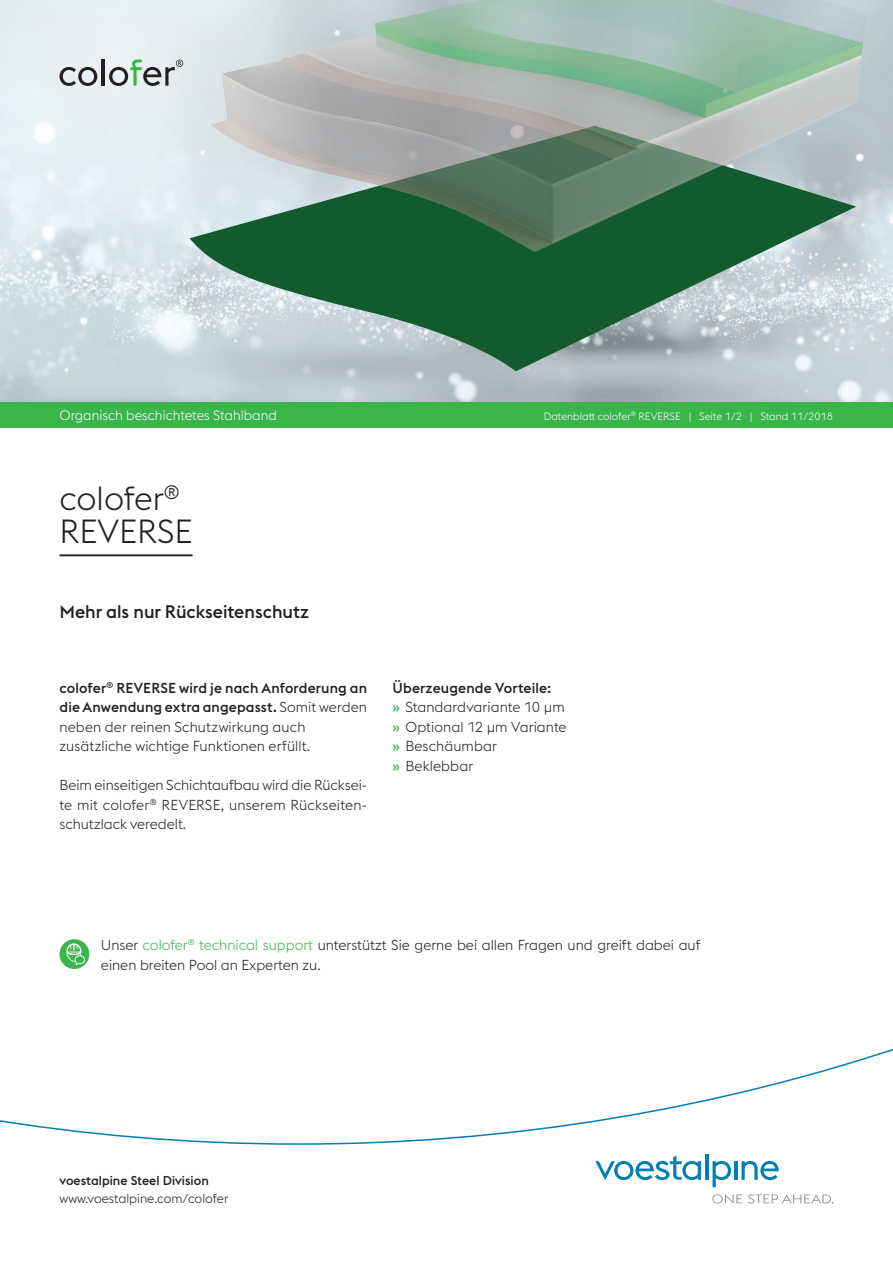
<style>
.page{position:relative;width:893px;height:1263px;background:#fff}
.page>*{position:absolute;margin:0;border:0;box-sizing:border-box;transform-origin:0 0}
.t1{font:300 33px/33px "voestalpine";color:#231f20}
.t2{font:500 18px "voestalpine";color:#231f20}
.t3{font:300 14.25px/19.5px "voestalpine";color:#231f20}
.t4{font:300 13.5px "voestalpine";color:#fff}
.t5{font:300 12.75px "voestalpine";color:#231f20}
.t6{font:500 12.75px "voestalpine";color:#231f20}
.t7{font:300 10.5px "voestalpine";color:#fff}
.s1{font-weight:500}
.s2{font-weight:500;color:#3ab54a}
.s3{color:#3ab54a}
</style>
<div class="page">
<img style="left:0;top:298px;width:893px;height:104px">
<div style="left:0;top:402px;width:893px;height:25px;background:#3ab54a"></div>
<svg style="left:0;top:1048px;width:893px;height:97px"></svg>
<svg style="left:595px;top:1156px;width:106px;height:24px"></svg>
<hr style="left:705px;top:1154px;width:3px;height:26px;background:#007fb1">
<svg style="left:713px;top:1161px;width:18px;height:26px"></svg>
<hr style="left:734px;top:1161px;width:3px;height:19px;background:#007fb1">
<svg style="left:741px;top:1161px;width:38px;height:19px"></svg>
<svg style="left:712px;top:1194px;width:30px;height:9px"></svg>
<svg style="left:748px;top:1194px;width:85px;height:9px"></svg>
<svg style="left:0;top:0;width:155px;height:298px;fill:#e7eff2"></svg>
<svg style="left:190px;top:318px;width:666px;height:53px"></svg>
<img style="left:155px;top:0;width:738px;height:318px">
<svg style="left:60px;top:67px;width:37px;height:19px"></svg>
<hr style="left:102px;top:60px;width:3px;height:26px;background:#231f20">
<svg style="left:109px;top:60px;width:74px;height:26px"></svg>
<hr style="left:60px;top:554px;width:133px;height:2px;background:#231f20">
<div style="left:60px;top:939px;width:29px;height:30px;background:#3ab54a;border-radius:50%"></div>
<svg style="left:66px;top:943px;width:19px;height:22px"></svg>
<p class="t4" style="left:60px;top:407px;width:219px">Organisch beschichtetes Stahlband</p>
<p class="t7" style="left:544px;top:410px;width:291px">Datenblatt colofer<sup>®</sup> REVERSE | Seite 1/2 | Stand 11/2018</p>
<h1 class="t1" style="left:60px;top:482px;width:135px">colofer<sup>®<br></sup>REVERSE</h1>
<p class="t2" style="left:60px;top:601px;width:251px">Mehr als nur Rückseitenschutz</p>
<p class="t3" style="left:60px;top:678px;width:309px"><span class="s1">colofer</span><sup>®</sup> <span class="s1">REVERSE wird je nach Anforderung an die Anwendung extra angepasst.</span> Somit werden neben der reinen Schutzwirkung auch zusätzliche wichtige Funktionen erfüllt.</p>
<p class="t3" style="left:60px;top:775px;width:309px;text-align:justify">Beim einseitigen Schichtaufbau wird die Rücksei&shy;te mit colofer<sup>®</sup> REVERSE, unserem Rückseiten&shy;schutzlack veredelt.</p>
<p class="t3" style="left:393px;top:678px;width:176px"><span class="s1">Überzeugende Vorteile:<br></span><span class="s2">»</span> Standardvariante 10 µm <span class="s2">»</span> Optional 12 µm Variante <span class="s2">»</span> Beschäumbar<br><span class="s2">»</span> Beklebbar</p>
<p class="t3" style="left:101px;top:935px;width:601px">Unser <span class="s3">colofer</span><sup>®</sup> <span class="s3">technical support</span> unterstützt Sie gerne bei allen Fragen und greift dabei auf einen breiten Pool an Experten zu.</p>
<p class="t6" style="left:60px;top:1173px;width:151px">voestalpine Steel Division</p>
<p class="t5" style="left:60px;top:1191px;width:170px">www.voestalpine.com/colofer</p>
</div>
